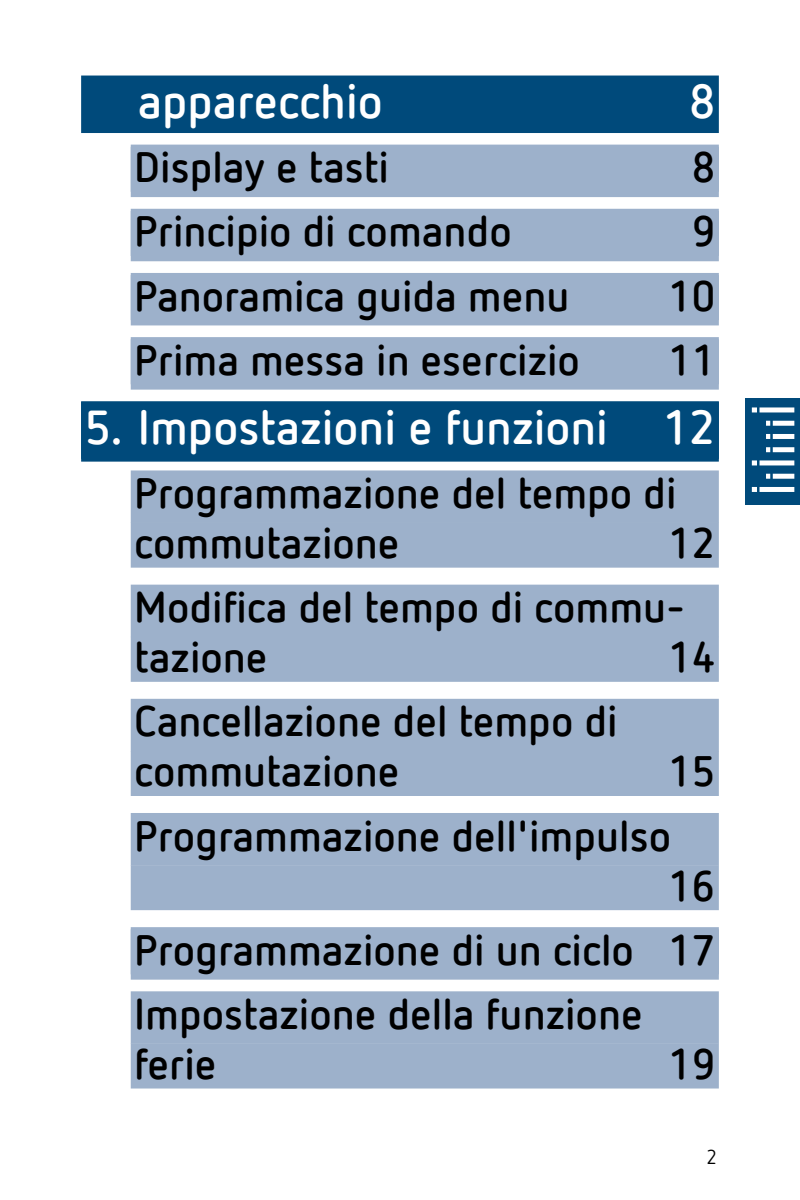
<style>
.page{position:relative;width:800px;height:1200px;background:#fff}
.page>*{position:absolute;margin:0;border:0;box-sizing:border-box;transform-origin:0 0}
.t1{font:700 47.5px "Netto Offc Pro";color:#fff}
.t2{font:700 42.5px/64.2px "Netto Offc Pro";color:#000}
.t3{font:20px "Netto Offc Pro";color:#000}
</style>
<div class="page">
<div style="left:745px;top:398px;width:55px;height:106px;background:#004a7b"></div>
<div style="left:752px;top:407px;width:42px;height:5px;background:#fff"></div>
<div style="left:766px;top:421px;width:28px;height:5px;background:#fff"></div>
<div style="left:766px;top:434px;width:28px;height:5px;background:#fff"></div>
<div style="left:766px;top:447px;width:28px;height:5px;background:#fff"></div>
<div style="left:766px;top:474px;width:28px;height:5px;background:#fff"></div>
<div style="left:752px;top:460px;width:42px;height:5px;background:#fff"></div>
<div style="left:752px;top:487px;width:42px;height:5px;background:#fff"></div>
<hr style="left:757px;top:406px;width:3px;height:92px;background:#004a7b">
<hr style="left:770px;top:419px;width:3px;height:36px;background:#004a7b">
<hr style="left:770px;top:470px;width:3px;height:14px;background:#004a7b">
<div style="left:81px;top:76px;width:638px;height:57px;background:#004a7b"></div>
<div style="left:131px;top:145px;width:588px;height:52px;background:#9db1cb"></div>
<div style="left:131px;top:209px;width:588px;height:52px;background:#9db1cb"></div>
<div style="left:131px;top:273px;width:588px;height:52px;background:#9db1cb"></div>
<div style="left:131px;top:337px;width:588px;height:53px;background:#9db1cb"></div>
<div style="left:81px;top:402px;width:638px;height:60px;background:#004a7b"></div>
<div style="left:81px;top:401px;width:638px;height:58px;background:#004a7b"></div>
<div style="left:131px;top:470px;width:588px;height:53px;background:#9db1cb"></div>
<div style="left:131px;top:523px;width:588px;height:45px;background:#9db1cb"></div>
<div style="left:131px;top:585px;width:588px;height:52px;background:#9db1cb"></div>
<div style="left:131px;top:637px;width:588px;height:45px;background:#9db1cb"></div>
<div style="left:131px;top:699px;width:588px;height:52px;background:#9db1cb"></div>
<div style="left:131px;top:751px;width:588px;height:45px;background:#9db1cb"></div>
<div style="left:131px;top:813px;width:588px;height:52px;background:#9db1cb"></div>
<div style="left:131px;top:865px;width:588px;height:45px;background:#9db1cb"></div>
<div style="left:131px;top:927px;width:588px;height:53px;background:#9db1cb"></div>
<div style="left:131px;top:991px;width:588px;height:53px;background:#9db1cb"></div>
<div style="left:131px;top:1044px;width:588px;height:45px;background:#9db1cb"></div>
<p class="t1" style="left:138px;top:70px;width:246px">apparecchio</p>
<p class="t1" style="left:689px;top:70px;width:28px">8</p>
<p class="t2" style="left:134px;top:133px;width:256px">Display e tasti</p>
<p class="t2" style="left:692px;top:133px;width:25px">8</p>
<p class="t2" style="left:134px;top:197px;width:379px">Principio di comando</p>
<p class="t2" style="left:692px;top:197px;width:25px">9</p>
<p class="t2" style="left:134px;top:262px;width:437px">Panoramica guida menu</p>
<p class="t2" style="left:668px;top:262px;width:49px">10</p>
<p class="t2" style="left:134px;top:326px;width:447px">Prima messa in esercizio</p>
<p class="t2" style="left:668px;top:326px;width:49px">11</p>
<p class="t1" style="left:85px;top:395px;width:632px">5. Impostazioni e funzioni 12</p>
<p class="t2" style="left:134px;top:466px;width:544px;line-height:50px">Programmazione del tempo di commutazione</p>
<p class="t2" style="left:134px;top:509px;width:583px;text-indent:534px">12<br>Modifica del tempo di commu-</p>
<p class="t2" style="left:134px;top:623px;width:135px">tazione</p>
<p class="t2" style="left:668px;top:623px;width:49px">14</p>
<p class="t2" style="left:134px;top:694px;width:485px;line-height:50px">Cancellazione del tempo di commutazione</p>
<p class="t2" style="left:134px;top:737px;width:583px;text-indent:534px">15<br>Programmazione dell'impulso</p>
<p class="t2" style="left:134px;top:851px;width:583px;text-align:justify;text-indent:534px">16<br>Programmazione di un ciclo 17<br>Impostazione della funzione</p>
<p class="t2" style="left:134px;top:1030px;width:84px">ferie</p>
<p class="t2" style="left:668px;top:1030px;width:49px">19</p>
<p class="t3" style="left:707px;top:1144px;width:12px">2</p>
</div>
